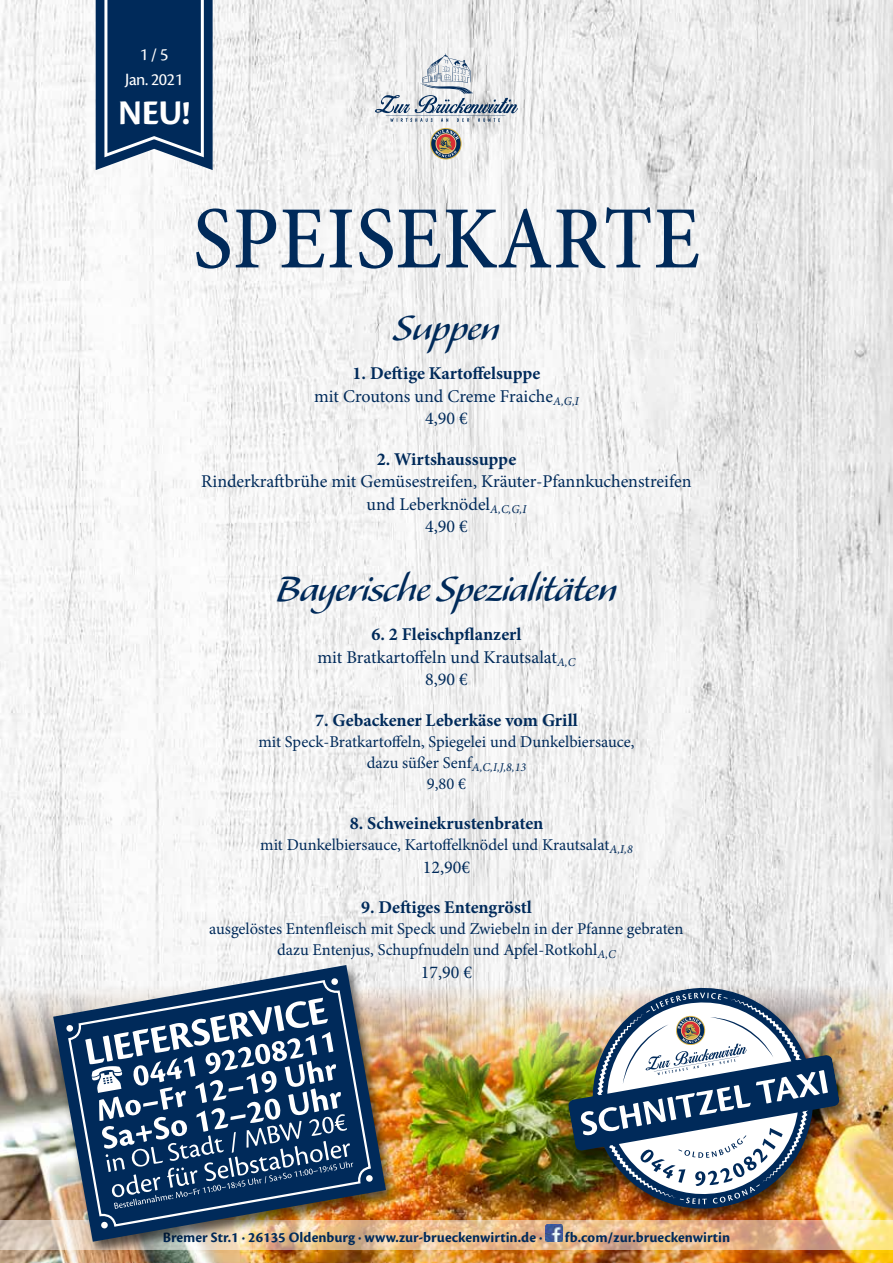
<style>
.page{position:relative;width:893px;height:1263px;background:#fff}
.page>*{position:absolute;margin:0;border:0;box-sizing:border-box;transform-origin:0 0}
.t1{font:500 condensed 90px "Minion Pro";letter-spacing:.005em;color:#002a5a}
.t2{font:45px "Alexa Std";letter-spacing:-.03em;color:#002a5a}
.t3{font:700 36px "Cronos Pro";color:#fff}
.t4{font:18px/22.5px "Minion Pro";color:#002a5a;text-align:center}
.t5{font:700 18px "Minion Pro";color:#002a5a}
.t6{font:18px "Cronos Pro";letter-spacing:-.025em;color:#fff}
.t7{font:16.5px/21px "Minion Pro";color:#002a5a;text-align:center}
.t8{font:700 15px "Cronos Pro";color:#002a5a}
.s1{font-weight:700}
</style>
<div class="page">
<img style="left:0;top:1px;width:893px;height:985px">
<svg style="left:430px;top:128px;width:32px;height:31px"></svg>
<svg style="left:431px;top:129px;width:30px;height:29px"></svg>
<svg style="left:375px;top:53px;width:143px;height:69px"></svg>
<svg style="left:96px;top:0;width:117px;height:170px"></svg>
<img style="left:0;top:986px;width:893px;height:277px">
<svg style="left:0;top:1220px;width:893px;height:30px"></svg>
<img style="left:546px;top:1225px;width:17px;height:17px">
<div style="left:49px;top:964px;width:350px;height:293px;background:#000;opacity:.6"></div>
<img style="left:53px;top:965px;width:333px;height:277px">
<img style="left:67px;top:979px;width:305px;height:262px">
<svg style="left:85px;top:998px;width:268px;height:211px"></svg>
<div style="left:564px;top:986px;width:288px;height:239px;background:#000;opacity:.6"></div>
<img style="left:584px;top:979px;width:238px;height:238px">
<img style="left:568px;top:1017px;width:272px;height:169px">
<img style="left:580px;top:992px;width:248px;height:212px">
<p class="t6" style="left:140px;top:44px;width:30px">1 / 5</p>
<h3 class="t3" style="left:118px;top:92px;width:74px">NEU!</h3>
<p class="t6" style="left:125px;top:69px;width:59px">Jan. 2021</p>
<h1 class="t1" style="left:193px;top:179px;width:509px">SPEISEKARTE</h1>
<h2 class="t2" style="left:393px;top:306px;width:108px">Suppen</h2>
<p class="t4" style="left:314px;top:362px;width:266px"><span class="s1">1. Deftige Kartoffelsuppe<br></span>mit Croutons und Creme Fraiche<sub>A,G,I<br></sub>4,90 €</p>
<p class="t5" style="left:377px;top:446px;width:141px">2. Wirtshaussuppe</p>
<p class="t4" style="left:201px;top:470px;width:492px">Rinderkraftbrühe mit Gemüsestreifen, Kräuter-Pfannkuchenstreifen und Leberknödel<sub>A,C,G,I<br></sub>4,90 €</p>
<h2 class="t2" style="left:276px;top:567px;width:343px">Bayerische Spezialitäten</h2>
<p class="t4" style="left:318px;top:623px;width:259px"><span class="s1">6. 2 Fleischpflanzerl<br></span>mit Bratkartoffeln und Krautsalat<sub>A,C<br></sub>8,90 €</p>
<p class="t5" style="left:315px;top:707px;width:264px">7. Gebackener Leberkäse vom Grill</p>
<p class="t7" style="left:258px;top:731px;width:378px">mit Speck-Bratkartoffeln, Spiegelei und Dunkelbiersauce, dazu süßer Senf<sub>A,C,I,J,8,13<br></sub>9,80 €</p>
<p class="t5" style="left:350px;top:811px;width:195px">8. Schweinekrustenbraten</p>
<p class="t7" style="left:260px;top:834px;width:374px">mit Dunkelbiersauce, Kartoffelknödel und Krautsalat<sub>A,I,8</sub></p>
<p class="t4" style="left:423px;top:856px;width:49px">12,90€</p>
<p class="t5" style="left:361px;top:895px;width:172px">9. Deftiges Entengröstl</p>
<p class="t7" style="left:209px;top:918px;width:476px">ausgelöstes Entenfleisch mit Speck und Zwiebeln in der Pfanne gebraten dazu Entenjus, Schupfnudeln und Apfel-Rotkohl<sub>A,C</sub></p>
<p class="t4" style="left:421px;top:961px;width:53px">17,90 €</p>
<p class="t8" style="left:163px;top:1228px;width:381px">Bremer Str.1 · 26135 Oldenburg · www.zur-brueckenwirtin.de ·</p>
<p class="t8" style="left:565px;top:1228px;width:167px">fb.com/zur.brueckenwirtin</p>
</div>
